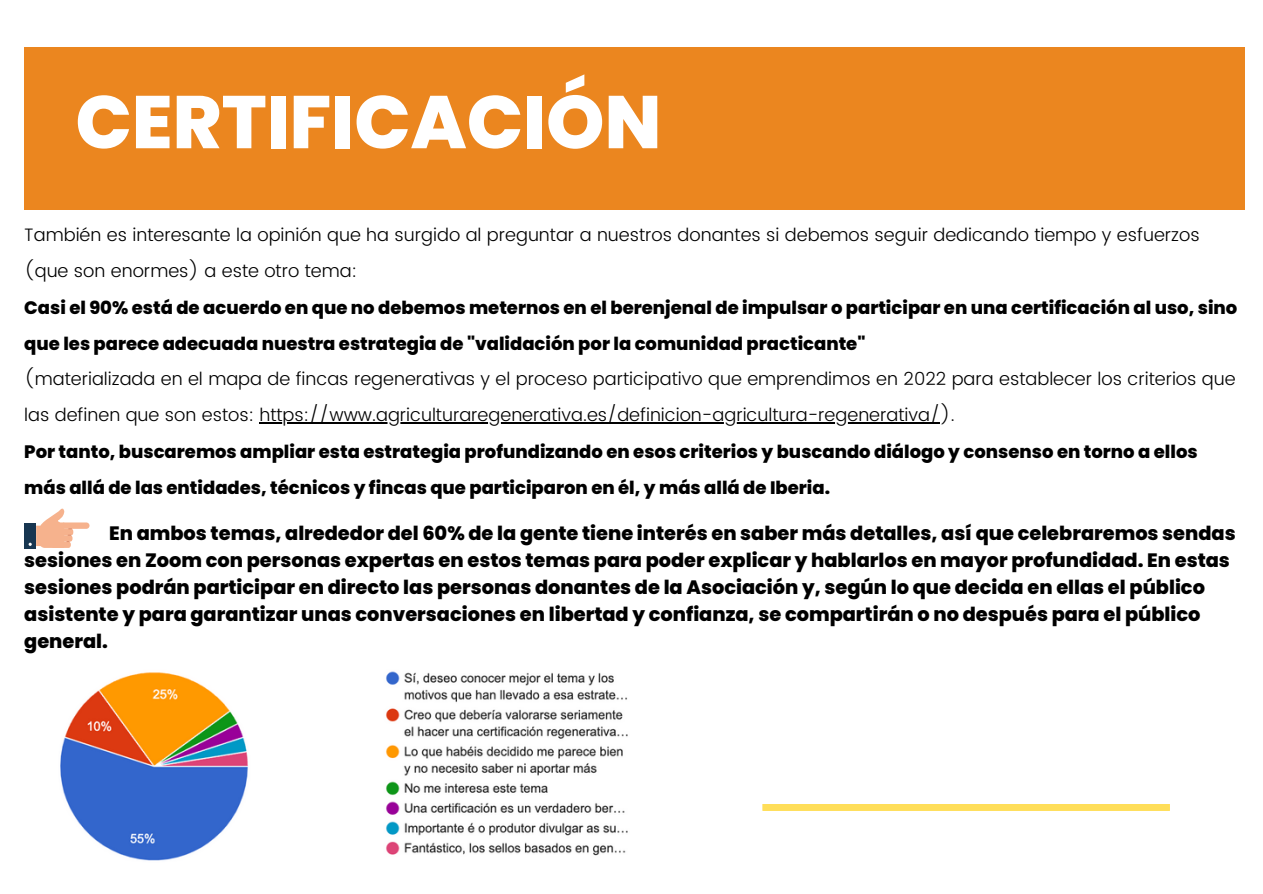
<style>
.page{position:relative;width:1263px;height:894px;background:#fff}
.page>*{position:absolute;margin:0;border:0;box-sizing:border-box;transform-origin:0 0}
.t1{font:800 74.4px "Poppins";color:#fff}
.t2{font:800 19.35px/27px "Poppins";color:#000}
.t3{font:800 18px/36px "Poppins";color:#000}
.t4{font:300 18px/36px "Poppins";color:#000}
</style>
<div class="page">
<div style="left:24px;top:48px;width:1221px;height:162px;background:#eb861f"></div>
<div style="left:763px;top:803px;width:407px;height:7px;background:#ffde59"></div>
<img style="left:60px;top:671px;width:568px;height:190px">
<hr style="left:259px;top:422px;width:681px;height:1px;background:#000">
<div style="left:61px;top:522px;width:28px;height:6px;background:#f6b28d;border-radius:3px"></div>
<div style="left:24px;top:523px;width:12px;height:25px;background:#173651"></div>
<svg style="left:29px;top:508px;width:44px;height:39px"></svg>
<p class="t1" style="left:75px;top:70px;width:587px">CERTIFICACIÓN</p>
<p class="t4" style="left:24px;top:217px;width:1177px">También es interesante la opinión que ha surgido al preguntar a nuestros donantes si debemos seguir dedicando tiempo y esfuerzos (que son enormes) a este otro tema:</p>
<p class="t3" style="left:24px;top:290px;width:1214px">Casi el 90% está de acuerdo en que no debemos meternos en el berenjenal de impulsar o participar en una certificación al uso, sino que les parece adecuada nuestra estrategia de "validación por la comunidad practicante"</p>
<p class="t4" style="left:24px;top:361px;width:1213px">(materializada en el mapa de fincas regenerativas y el proceso participativo que emprendimos en 2022 para establecer los criterios que las definen que son estos: https://www.agriculturaregenerativa.es/definicion-agricultura-regenerativa/).</p>
<p class="t3" style="left:24px;top:434px;width:1175px">Por tanto, buscaremos ampliar esta estrategia profundizando en esos criterios y buscando diálogo y consenso en torno a ellos más allá de las entidades, técnicos y fincas que participaron en él, y más allá de Iberia.</p>
<p class="t2" style="left:24px;top:519px;width:1213px;text-indent:85px">En ambos temas, alrededor del 60% de la gente tiene interés en saber más detalles, así que celebraremos sendas sesiones en Zoom con personas expertas en estos temas para poder explicar y hablarlos en mayor profundidad. En estas sesiones podrán participar en directo las personas donantes de la Asociación y, según lo que decida en ellas el público asistente y para garantizar unas conversaciones en libertad y confianza, se compartirán o no después para el público general.</p>
</div>
